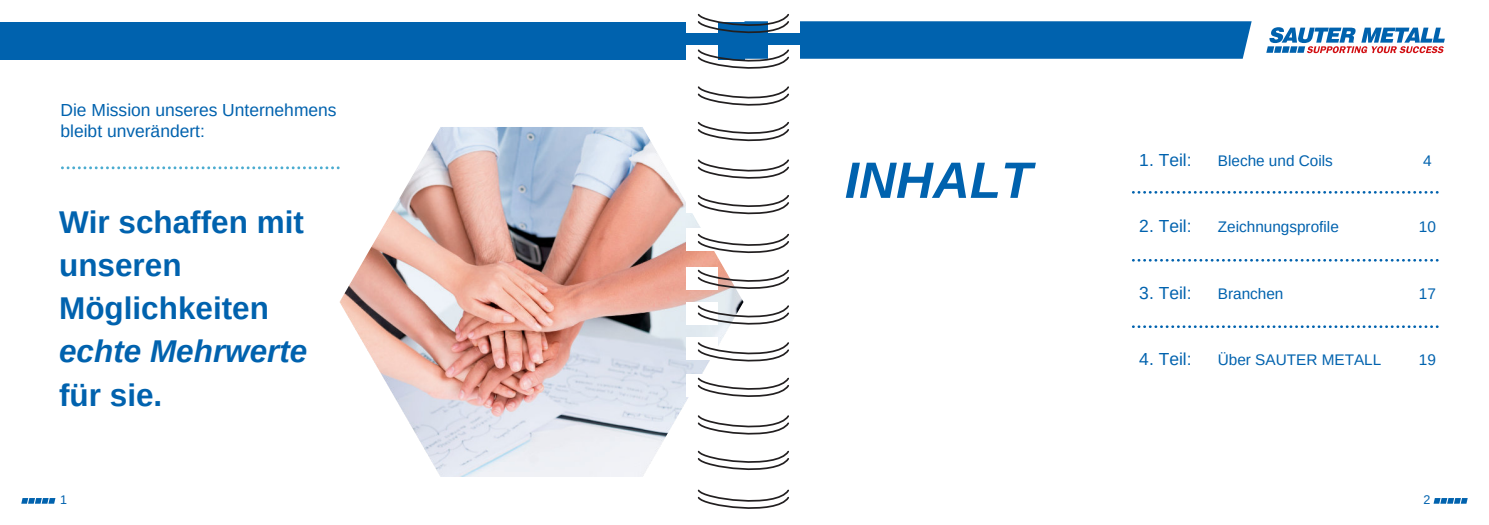
<style>
.page{position:relative;width:1489px;height:525px;background:#fff}
.page>*{position:absolute;margin:0;border:0;box-sizing:border-box;transform-origin:0 0}
.t1{font:italic 700 51.12px "Arimo";color:#0062ae}
.t2{font:700 31.5px/43.1px "Arimo";color:#0062ae}
.t3{font:italic 700 31.5px "Arimo";color:#0062ae}
.t4{font:17.38px/20.6px "Arimo";color:#0062ae}
.t5{font:15.38px "Arimo";color:#0062ae}
.t6{font:12.5px "Arimo";color:#0062ae}
</style>
<div class="page">
<img style="left:339px;top:127px;width:404px;height:349px">
<div style="left:0;top:22px;width:744px;height:37px;background:#0062ae"></div>
<svg style="left:1266px;top:27px;width:178px;height:26px"></svg>
<svg style="left:1433px;top:498px;width:34px;height:5px"></svg>
<svg style="left:21px;top:498px;width:34px;height:5px"></svg>
<div style="left:686px;top:10px;width:32px;height:23px;background:#fff"></div>
<div style="left:686px;top:45px;width:32px;height:23px;background:#fff"></div>
<div style="left:686px;top:118px;width:32px;height:23px;background:#fff"></div>
<div style="left:686px;top:157px;width:32px;height:23px;background:#fff"></div>
<div style="left:686px;top:190px;width:32px;height:22px;background:#fff"></div>
<div style="left:686px;top:228px;width:32px;height:23px;background:#fff"></div>
<div style="left:686px;top:267px;width:32px;height:23px;background:#fff"></div>
<div style="left:686px;top:302px;width:32px;height:22px;background:#fff"></div>
<div style="left:686px;top:336px;width:32px;height:23px;background:#fff"></div>
<div style="left:686px;top:373px;width:32px;height:23px;background:#fff"></div>
<div style="left:686px;top:409px;width:32px;height:23px;background:#fff"></div>
<div style="left:686px;top:446px;width:32px;height:23px;background:#fff"></div>
<svg style="left:696px;top:268px;width:93px;height:28px"></svg>
<svg style="left:697px;top:13px;width:554px;height:56px"></svg>
<svg style="left:696px;top:303px;width:93px;height:28px"></svg>
<svg style="left:697px;top:86px;width:92px;height:20px"></svg>
<svg style="left:696px;top:340px;width:93px;height:28px"></svg>
<svg style="left:696px;top:121px;width:93px;height:27px"></svg>
<svg style="left:696px;top:376px;width:93px;height:28px"></svg>
<svg style="left:696px;top:158px;width:93px;height:28px"></svg>
<svg style="left:696px;top:413px;width:93px;height:28px"></svg>
<svg style="left:696px;top:193px;width:93px;height:28px"></svg>
<svg style="left:696px;top:449px;width:93px;height:27px"></svg>
<svg style="left:697px;top:489px;width:92px;height:20px"></svg>
<svg style="left:696px;top:232px;width:93px;height:28px"></svg>
<svg style="left:61px;top:166px;width:278px;height:3px"></svg>
<svg style="left:1132px;top:191px;width:306px;height:2px"></svg>
<svg style="left:1132px;top:259px;width:306px;height:2px"></svg>
<svg style="left:1132px;top:325px;width:306px;height:3px"></svg>
<p class="t4" style="left:60px;top:101px;width:277px">Die Mission unseres Unternehmens bleibt unverändert:</p>
<h2 class="t2" style="left:59px;top:203px;width:246px">Wir schaffen mit unseren<br>Möglichkeiten</h2>
<h2 class="t3" style="left:59px;top:339px;width:250px">echte Mehrwerte</h2>
<h2 class="t2" style="left:59px;top:375px;width:105px">für sie.</h2>
<p class="t6" style="left:60px;top:494px;width:8px">1</p>
<h1 class="t1" style="left:844px;top:160px;width:189px">INHALT</h1>
<p class="t4" style="left:1139px;top:151px;width:54px">1. Teil:</p>
<p class="t5" style="left:1217px;top:154px;width:116px">Bleche und Coils</p>
<p class="t5" style="left:1422px;top:154px;width:10px">4</p>
<p class="t4" style="left:1139px;top:217px;width:54px">2. Teil:</p>
<p class="t5" style="left:1217px;top:221px;width:122px">Zeichnungsprofile</p>
<p class="t5" style="left:1418px;top:221px;width:19px">10</p>
<p class="t4" style="left:1139px;top:284px;width:54px">3. Teil:</p>
<p class="t5" style="left:1217px;top:287px;width:67px">Branchen</p>
<p class="t5" style="left:1418px;top:287px;width:19px">17</p>
<p class="t4" style="left:1139px;top:350px;width:54px">4. Teil:</p>
<p class="t5" style="left:1217px;top:354px;width:165px">Über SAUTER METALL</p>
<p class="t5" style="left:1418px;top:354px;width:19px">19</p>
<p class="t6" style="left:1423px;top:494px;width:8px">2</p>
</div>
